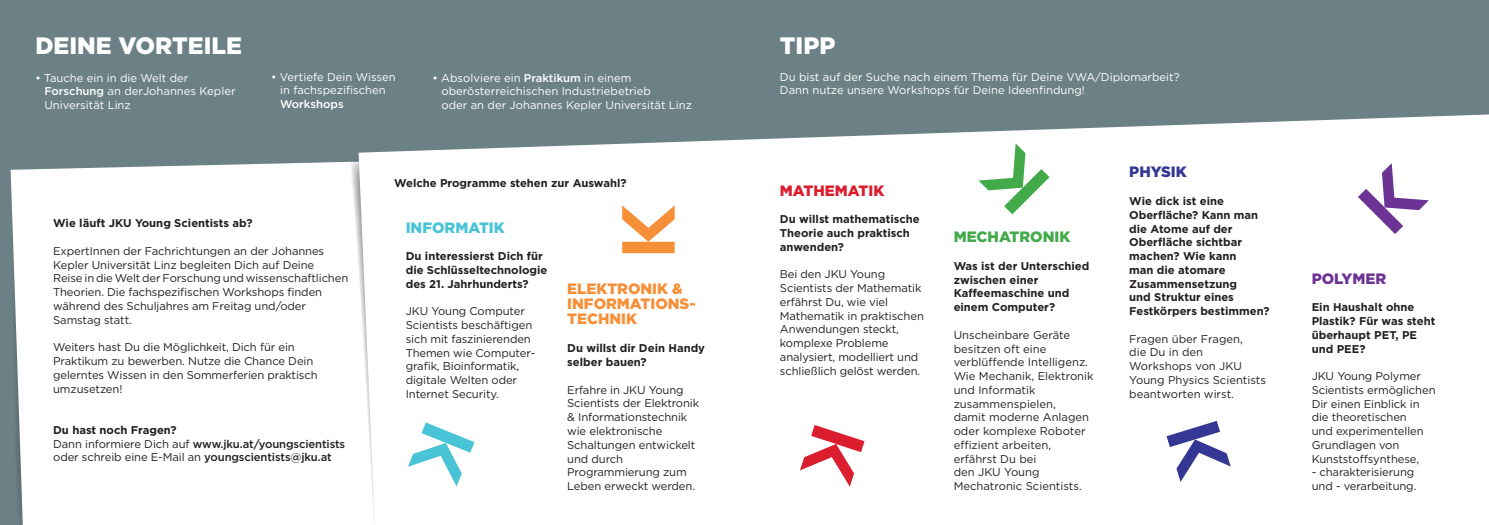
<style>
.page{position:relative;width:1489px;height:525px;background:#fff}
.page>*{position:absolute;margin:0;border:0;box-sizing:border-box;transform-origin:0 0}
.t1{font:900 23.75px "Gotham";color:#fff}
.t2{font:900 15px "Gotham";color:#f69038}
.t3{font:900 15px "Gotham";color:#42aa48}
.t4{font:900 15px "Gotham";color:#49c4d7}
.t5{font:900 15px "Gotham";color:#db1e2f}
.t6{font:900 15px "Gotham";color:#6c3294}
.t7{font:900 15px "Gotham";color:#343894}
.t8{font:11.25px/13.8px "Gotham";letter-spacing:-.01em;color:#231f20}
.t9{font:700 11.25px/13.8px "Gotham";color:#231f20}
.t10{font:11.25px/13.8px "Gotham";color:#fff}
.t11{font:500 11.25px "Gotham";letter-spacing:-.01em;color:#231f20}
.t12{font:500 11.25px "Gotham";color:#fff}
.s1{font-weight:500}
.s2{font-weight:400}
</style>
<div class="page">
<div style="left:0;top:0;width:1488px;height:524px;background:#6c8186"></div>
<div style="left:11px;top:161px;width:337px;height:363px;background:#fff"></div>
<div style="left:358px;top:114px;width:1130px;height:410px;background:#fff"></div>
<svg style="left:622px;top:205px;width:52px;height:48px"></svg>
<svg style="left:408px;top:422px;width:66px;height:64px"></svg>
<svg style="left:799px;top:425px;width:65px;height:61px"></svg>
<svg style="left:978px;top:143px;width:71px;height:71px"></svg>
<svg style="left:1166px;top:420px;width:64px;height:61px"></svg>
<svg style="left:1357px;top:163px;width:71px;height:71px"></svg>
<p class="t1" style="left:35px;top:30px;width:208px">DEINE VORTEILE</p>
<p class="t10" style="left:44px;top:70px;width:193px;text-indent:-9px">• Tauche ein in die Welt der<br><span class="s1">Forschung</span> an derJohannes Kepler</p>
<p class="t10" style="left:44px;top:98px;width:88px">Universität Linz</p>
<p class="t10" style="left:271px;top:69px;width:126px">• Vertiefe Dein Wissen</p>
<p class="t10" style="left:280px;top:83px;width:107px">in fachspezifischen</p>
<p class="t12" style="left:280px;top:97px;width:65px">Workshops</p>
<p class="t10" style="left:432px;top:70px;width:200px">• Absolviere ein <span class="s1">Praktikum</span> in einem</p>
<p class="t10" style="left:441px;top:84px;width:211px">oberösterreichischen Industriebetrieb</p>
<p class="t10" style="left:441px;top:98px;width:252px">oder an der Johannes Kepler Universität Linz</p>
<p class="t9" style="left:394px;top:176px;width:234px">Welche Programme stehen zur Auswahl?</p>
<p class="t9" style="left:53px;top:216px;width:201px">Wie läuft JKU Young Scientists ab?</p>
<p class="t8" style="left:53px;top:244px;width:272px">ExpertInnen der Fachrichtungen an der Johannes<br>Kepler Universität Linz begleiten Dich auf Deine</p>
<p class="t8" style="left:53px;top:271px;width:296px">Reise in die Welt der Forschung und wissenschaftlichen Theorien. Die fachspezifischen Workshops finden während des Schuljahres am Freitag und/oder Samstag statt.</p>
<p class="t8" style="left:53px;top:340px;width:266px">Weiters hast Du die Möglichkeit, Dich für ein Praktikum zu bewerben. Nutze die Chance Dein gelerntes Wissen in den Sommerferien praktisch umzusetzen!</p>
<p class="t9" style="left:53px;top:422px;width:125px">Du hast noch Fragen?</p>
<p class="t11" style="left:53px;top:436px;width:293px"><span class="s2">Dann informiere Dich auf</span> www.jku.at/youngscientists</p>
<p class="t8" style="left:53px;top:450px;width:280px">oder schreib eine E-Mail an <span class="s1">youngscientists@jku.at</span></p>
<p class="t4" style="left:406px;top:217px;width:101px">INFORMATIK</p>
<p class="t9" style="left:406px;top:249px;width:143px">Du interessierst Dich für die Schlüsseltechnologie des 21. Jahrhunderts?</p>
<p class="t8" style="left:406px;top:304px;width:130px">JKU Young Computer<br>Scientists beschäftigen sich mit faszinierenden<br>Themen wie Computer&shy;grafik, Bioinformatik, digitale Welten oder<br>Internet Security.</p>
<p class="t2" style="left:567px;top:278px;width:117px">ELEKTRONIK &amp;</p>
<p class="t2" style="left:567px;top:293px;width:130px">INFORMATIONS-</p>
<p class="t2" style="left:567px;top:308px;width:71px">TECHNIK</p>
<p class="t9" style="left:567px;top:341px;width:139px">Du willst dir Dein Handy</p>
<p class="t9" style="left:567px;top:355px;width:81px">selber bauen?</p>
<p class="t8" style="left:567px;top:382px;width:133px">Erfahre in JKU Young<br>Scientists der Elektronik &amp; Informationstechnik wie elektronische<br>Schaltungen entwickelt und durch</p>
<p class="t8" style="left:567px;top:465px;width:129px">Programmierung zum<br>Leben erweckt werden.</p>
<p class="t1" style="left:780px;top:30px;width:57px">TIPP</p>
<p class="t10" style="left:780px;top:69px;width:401px">Du bist auf der Suche nach einem Thema für Deine VWA/Diplomarbeit?</p>
<p class="t10" style="left:780px;top:83px;width:306px">Dann nutze unsere Workshops für Deine Ideenfindung!</p>
<p class="t5" style="left:780px;top:180px;width:106px">MATHEMATIK</p>
<p class="t9" style="left:780px;top:212px;width:141px">Du willst mathematische</p>
<p class="t9" style="left:780px;top:226px;width:131px">Theorie auch praktisch</p>
<p class="t9" style="left:780px;top:240px;width:66px">anwenden?</p>
<p class="t8" style="left:780px;top:267px;width:145px">Bei den JKU Young<br>Scientists der Mathematik erfährst Du, wie viel<br>Mathematik in praktischen<br>Anwendungen steckt, komplexe Probleme</p>
<p class="t8" style="left:780px;top:349px;width:142px">analysiert, modelliert und schließlich gelöst werden.</p>
<p class="t3" style="left:953px;top:227px;width:118px">MECHATRONIK</p>
<p class="t9" style="left:953px;top:259px;width:137px">Was ist der Unterschied</p>
<p class="t9" style="left:953px;top:272px;width:117px">zwischen einer<br>Kaffeemaschine und einem Computer?</p>
<p class="t8" style="left:953px;top:327px;width:141px">Unscheinbare Geräte besitzen oft eine verblüffende Intelligenz.<br>Wie Mechanik, Elektronik und Informatik zusammenspielen,<br>damit moderne Anlagen oder komplexe Roboter effizient arbeiten, erfährst Du bei</p>
<p class="t8" style="left:953px;top:465px;width:130px">den JKU Young<br>Mechatronic Scientists.</p>
<p class="t7" style="left:1129px;top:162px;width:59px">PHYSIK</p>
<p class="t9" style="left:1129px;top:194px;width:142px">Wie dick ist eine<br>Oberfläche? Kann man die Atome auf der<br>Oberfläche sichtbar machen? Wie kann<br>man die atomare<br>Zusammensetzung<br>und Struktur eines<br>Festkörpers bestimmen?</p>
<p class="t8" style="left:1129px;top:331px;width:115px">Fragen über Fragen,</p>
<p class="t8" style="left:1129px;top:345px;width:75px">die Du in den</p>
<p class="t8" style="left:1129px;top:359px;width:138px">Workshops von JKU<br>Young Physics Scientists beantworten wirst.</p>
<p class="t6" style="left:1311px;top:268px;width:76px">POLYMER</p>
<p class="t9" style="left:1311px;top:300px;width:125px">Ein Haushalt ohne<br>Plastik? Für was steht überhaupt PET, PE</p>
<p class="t9" style="left:1311px;top:341px;width:55px">und PEE?</p>
<p class="t8" style="left:1311px;top:369px;width:125px">JKU Young Polymer<br>Scientists ermöglichen<br>Dir einen Einblick in die theoretischen<br>und experimentellen<br>Grundlagen von<br>Kunststoffsynthese,</p>
<p class="t8" style="left:1311px;top:465px;width:104px">- charakterisierung</p>
<p class="t8" style="left:1311px;top:479px;width:106px">und - verarbeitung.</p>
</div>
